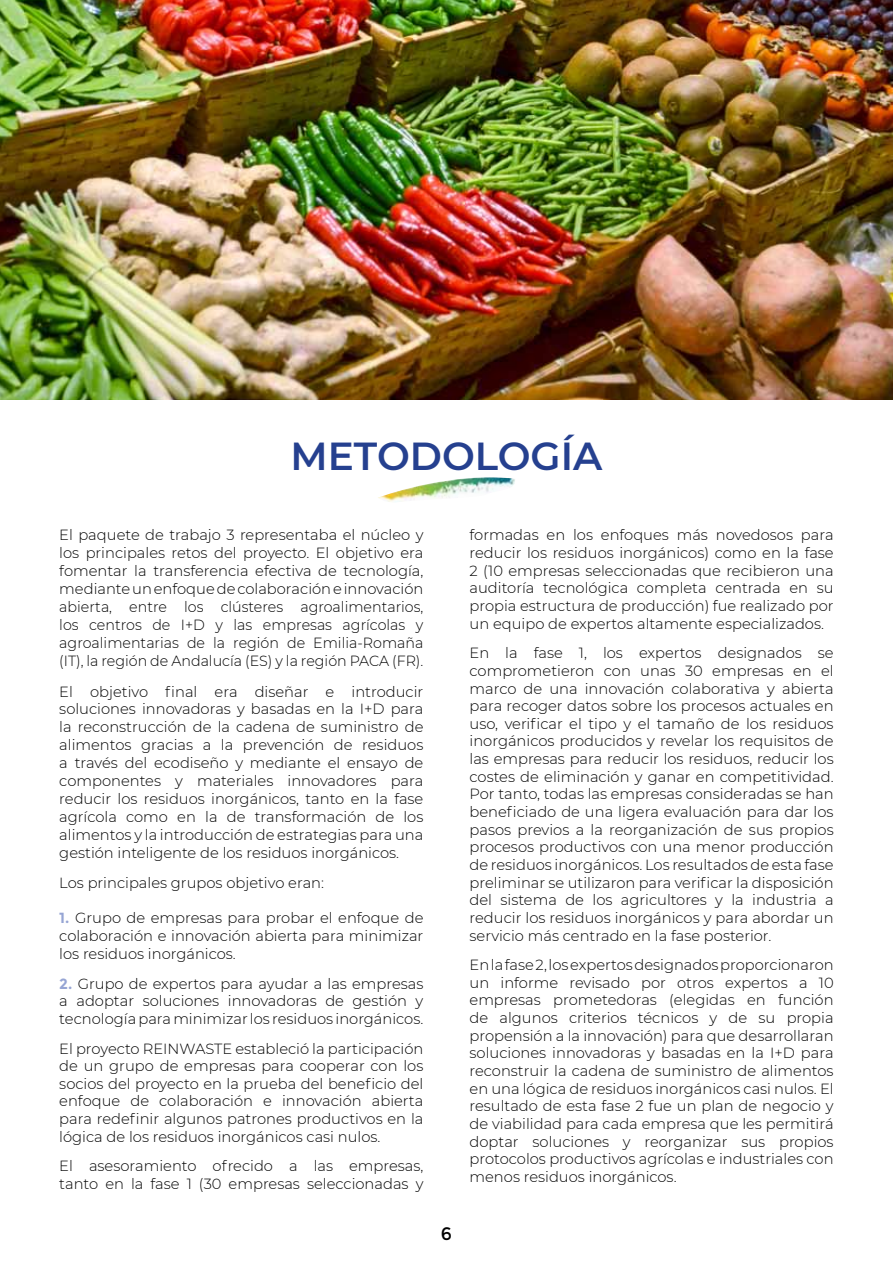
<style>
.page{position:relative;width:893px;height:1263px;background:#fff}
.page>*{position:absolute;margin:0;border:0;box-sizing:border-box;transform-origin:0 0}
.t1{font:600 39px "Montserrat";color:#25408f}
.t2{font:18px "Montserrat";color:#000}
.t3{font:300 14.7px/17.7px "Montserrat";color:#000;text-align:justify}
.s1{font-weight:700;color:#96a5d4}
</style>
<div class="page">
<img style="left:0;top:0;width:893px;height:400px">
<img style="left:378px;top:477px;width:137px;height:25px">
<h1 class="t1" style="left:291px;top:429px;width:313px">METODOLOGÍA</h1>
<p class="t3" style="left:59px;top:526px;width:366px">El paquete de trabajo 3 representaba el núcleo y los principales retos del proyecto. El objetivo era fomentar la transferencia efectiva de tecnología, mediante un enfoque de colaboración e innovación abierta, entre los clústeres agroalimentarios, los centros de I+D y las empresas agrícolas y agroalimentarias de la región de Emilia-Romaña (IT), la región de Andalucía (ES) y la región PACA (FR).</p>
<p class="t3" style="left:59px;top:682px;width:366px">El objetivo final era diseñar e introducir soluciones innovadoras y basadas en la I+D para la reconstrucción de la cadena de suministro de alimentos gracias a la prevención de residuos a través del ecodiseño y mediante el ensayo de componentes y materiales innovadores para reducir los residuos inorgánicos, tanto en la fase agrícola como en la de transformación de los alimentos y la introducción de estrategias para una gestión inteligente de los residuos inorgánicos.</p>
<p class="t3" style="left:59px;top:873px;width:266px">Los principales grupos objetivo eran:</p>
<p class="t3" style="left:59px;top:908px;width:366px"><span class="s1">1.</span> Grupo de empresas para probar el enfoque de colaboración e innovación abierta para minimizar los residuos inorgánicos.</p>
<p class="t3" style="left:59px;top:974px;width:366px"><span class="s1">2.</span> Grupo de expertos para ayudar a las empresas a adoptar soluciones innovadoras de gestión y tecnología para minimizar los residuos inorgánicos.</p>
<p class="t3" style="left:59px;top:1039px;width:366px">El proyecto REINWASTE estableció la participación de un grupo de empresas para cooperar con los socios del proyecto en la prueba del beneficio del enfoque de colaboración e innovación abierta para redefinir algunos patrones productivos en la lógica de los residuos inorgánicos casi nulos.</p>
<p class="t3" style="left:59px;top:1157px;width:366px">El asesoramiento ofrecido a las empresas, tanto en la fase 1 (30 empresas seleccionadas y</p>
<p class="t2" style="left:441px;top:1223px;width:13px">6</p>
<p class="t3" style="left:470px;top:526px;width:366px">formadas en los enfoques más novedosos para reducir los residuos inorgánicos) como en la fase 2 (10 empresas seleccionadas que recibieron una auditoría tecnológica completa centrada en su propia estructura de producción) fue realizado por un equipo de expertos altamente especializados.</p>
<p class="t3" style="left:470px;top:644px;width:366px">En la fase 1, los expertos designados se comprometieron con unas 30 empresas en el marco de una innovación colaborativa y abierta para recoger datos sobre los procesos actuales en uso, verificar el tipo y el tamaño de los residuos inorgánicos producidos y revelar los requisitos de las empresas para reducir los residuos, reducir los costes de eliminación y ganar en competitividad.<br>Por tanto, todas las empresas consideradas se han beneficiado de una ligera evaluación para dar los pasos previos a la reorganización de sus propios procesos productivos con una menor producción de residuos inorgánicos. Los resultados de esta fase preliminar se utilizaron para verificar la disposición del sistema de los agricultores y la industria a reducir los residuos inorgánicos y para abordar un servicio más centrado en la fase posterior.</p>
<p class="t3" style="left:470px;top:956px;width:366px">En la fase 2, los expertos designados proporcionaron un informe revisado por otros expertos a 10 empresas prometedoras (elegidas en función de algunos criterios técnicos y de su propia propensión a la innovación) para que desarrollaran soluciones innovadoras y basadas en la I+D para reconstruir la cadena de suministro de alimentos en una lógica de residuos inorgánicos casi nulos. El resultado de esta fase 2 fue un plan de negocio y de viabilidad para cada empresa que les permitirá doptar soluciones y reorganizar sus propios protocolos productivos agrícolas e industriales con menos residuos inorgánicos.</p>
</div>
